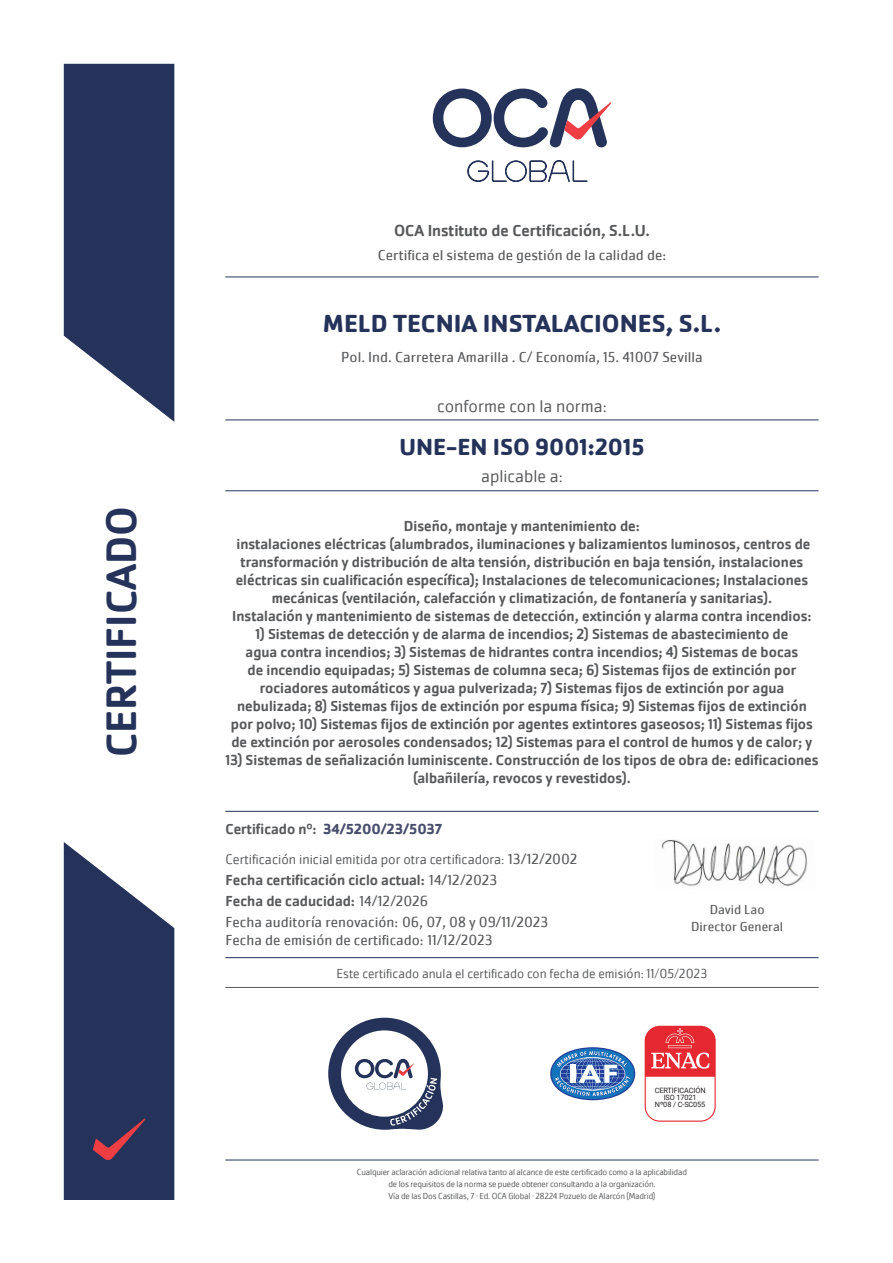
<style>
.page{position:relative;width:893px;height:1263px;background:#fff}
.page>*{position:absolute;margin:0;border:0;box-sizing:border-box;transform-origin:0 0}
.t1{font:500 43.95px "Cachet Pro";color:#25335a}
.t2{font:700 25.5px "Cachet Pro";color:#25335a}
.t3{font:700 24px "Cachet Pro";color:#25335a}
.t4{font:300 18px "Cachet Pro";color:#57585a}
.t5{font:500 16.5px "Cachet Pro";color:#57585a}
.t6{font:500 15px/18px "Cachet Pro";color:#57585a;text-align:center}
.t7{font:15px "Cachet Pro";color:#57585a}
.t8{font:700 15px "Cachet Pro";color:#494e6e}
.t9{font:300 14.25px "Cachet Pro";color:#57585a}
.t10{font:300 13.5px "Cachet Pro";color:#57585a}
.t11{font:13.5px "Cachet Pro";color:#57585a}
.t12{font:300 9px "Cachet Pro";letter-spacing:-.02em;color:#57585a}
.t13{font:7.35px "Roboto";letter-spacing:-.01em;color:#231f20}
.s1{font-weight:500;color:#57585a}
.s2{font-weight:400;font-size:15px}
.s3{font-weight:400}
</style>
<div class="page">
<svg style="left:64px;top:64px;width:110px;height:358px;background:#3f4b6d"></svg>
<svg style="left:64px;top:842px;width:110px;height:358px;background:#414b6d"></svg>
<svg style="left:433px;top:88px;width:179px;height:59px"></svg>
<svg style="left:467px;top:160px;width:121px;height:22px"></svg>
<hr style="left:225px;top:277px;width:594px;height:1px;background:#25335a">
<hr style="left:225px;top:811px;width:594px;height:1px;background:#25335a">
<hr style="left:225px;top:957px;width:594px;height:1px;background:#25335a">
<hr style="left:225px;top:1160px;width:594px;height:1px;background:#25335a">
<hr style="left:225px;top:987px;width:594px;height:1px;background:#57585a">
<svg style="left:328px;top:1018px;width:115px;height:112px"></svg>
<svg style="left:645px;top:1026px;width:71px;height:96px"></svg>
<svg style="left:550px;top:1047px;width:85px;height:53px"></svg>
<img style="left:661px;top:839px;width:147px;height:48px">
<hr style="left:225px;top:490px;width:594px;height:1px;background:#25335a">
<hr style="left:225px;top:420px;width:594px;height:1px;background:#25335a">
<p class="t1" style="left:96px;top:757px;width:253px;rotate:-90deg">CERTIFICADO</p>
<p class="t5" style="left:394px;top:221px;width:257px">OCA Instituto de Certificación, S.L.U.</p>
<p class="t7" style="left:378px;top:246px;width:290px">Certifica el sistema de gestión de la calidad de:</p>
<p class="t2" style="left:323px;top:308px;width:400px">MELD TECNIA INSTALACIONES, S.L.</p>
<p class="t7" style="left:341px;top:348px;width:363px">Pol. Ind. Carretera Amarilla . C/ Economía, 15. 41007 Sevilla</p>
<p class="t4" style="left:437px;top:395px;width:171px">conforme con la norma:</p>
<p class="t3" style="left:399px;top:432px;width:246px">UNE-EN ISO 9001:2015</p>
<p class="t4" style="left:481px;top:465px;width:83px">aplicable a:</p>
<p class="t6" style="left:404px;top:517px;width:238px">Diseño, montaje y mantenimiento de:</p>
<p class="t6" style="left:236px;top:535px;width:576px">instalaciones eléctricas (alumbrados, iluminaciones y balizamientos luminosos, centros de transformación y distribución de alta tensión, distribución en baja tensión, instalaciones eléctricas sin cualificación específica); Instalaciones de telecomunicaciones; Instalaciones mecánicas (ventilación, calefacción y climatización, de fontanería y sanitarias).</p>
<p class="t6" style="left:232px;top:607px;width:581px">Instalación y mantenimiento de sistemas de detección, extinción y alarma contra incendios:</p>
<p class="t6" style="left:231px;top:625px;width:584px">1) Sistemas de detección y de alarma de incendios; 2) Sistemas de abastecimiento de<br>agua contra incendios; 3) Sistemas de hidrantes contra incendios; 4) Sistemas de bocas<br>de incendio equipadas; 5) Sistemas de columna seca; 6) Sistemas fijos de extinción por rociadores automáticos y agua pulverizada; 7) Sistemas fijos de extinción por agua nebulizada; 8) Sistemas fijos de extinción por espuma física; 9) Sistemas fijos de extinción por polvo; 10) Sistemas fijos de extinción por agentes extintores gaseosos; 11) Sistemas fijos de extinción por aerosoles condensados; 12) Sistemas para el control de humos y de calor; y</p>
<p class="t6" style="left:225px;top:751px;width:595px">13) Sistemas de señalización luminiscente. Construcción de los tipos de obra de: edificaciones (albañilería, revocos y revestidos).</p>
<p class="t8" style="left:225px;top:820px;width:219px"><span class="s1">Certificado nº:</span> 34/5200/23/5037</p>
<p class="t9" style="left:225px;top:851px;width:354px">Certificación inicial emitida por otra certificadora: <span class="s2">13/12/2002</span></p>
<p class="t6" style="left:225px;top:871px;width:273px">Fecha certificación ciclo actual: <span class="s3">14/12/2023</span></p>
<p class="t6" style="left:225px;top:892px;width:204px">Fecha de caducidad: <span class="s3">14/12/2026</span></p>
<p class="t7" style="left:225px;top:913px;width:324px">Fecha auditoría renovación: 06, 07, 08 y 09/11/2023</p>
<p class="t7" style="left:225px;top:931px;width:269px">Fecha de emisión de certificado: 11/12/2023</p>
<p class="t11" style="left:710px;top:901px;width:56px">David Lao</p>
<p class="t11" style="left:691px;top:918px;width:93px">Director General</p>
<p class="t10" style="left:337px;top:965px;width:372px">Este certificado anula el certificado con fecha de emisión: 11/05/2023</p>
<p class="t13" style="left:655px;top:1085px;width:52px">CERTIFICACIÓN</p>
<p class="t13" style="left:664px;top:1092px;width:35px">ISO 17021</p>
<p class="t13" style="left:655px;top:1099px;width:52px">Nº08 / C-SC055</p>
<p class="t12" style="left:357px;top:1166px;width:332px">Cualquier aclaración adicional relativa tanto al alcance de este certificado como a la aplicabilidad</p>
<p class="t12" style="left:388px;top:1178px;width:269px">de los requisitos de la norma se puede obtener consultando a la organización.</p>
<p class="t12" style="left:388px;top:1190px;width:268px">Vía de las Dos Castillas, 7 · Ed. OCA Global · 28224 Pozuelo de Alarcón (Madrid)</p>
</div>
